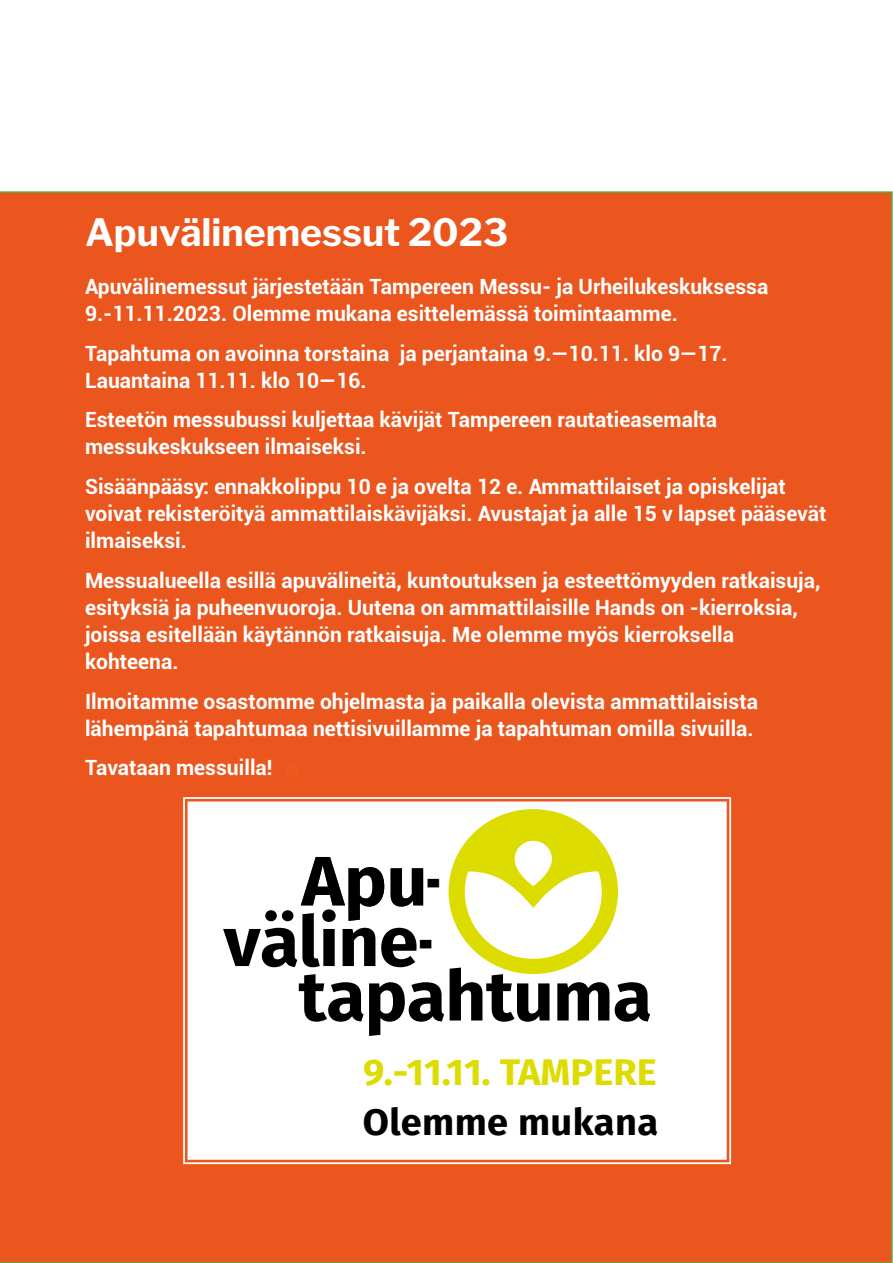
<style>
.page{position:relative;width:893px;height:1263px;background:#fff}
.page>*{position:absolute;margin:0;border:0;box-sizing:border-box;transform-origin:0 0}
.t1{font:700 69.9px/60.6px "Fira Sans";letter-spacing:-.01em;color:#000;text-align:right;scale:.51 1}
.t2{font:700 69.9px "Fira Sans";letter-spacing:-.01em;color:#000}
.t3{font:700 37.5px "Libre Franklin";color:#fff}
.t4{font:700 37.05px "Fira Sans";color:#dddc00}
.t5{font:700 37.05px "Fira Sans";letter-spacing:.01em;color:#000}
.t6{font:700 21px/27px "Roboto";color:#fff}
.s1{color:#2c4139}
</style>
<div class="page">
<div style="left:0;top:191px;width:893px;height:1072px;background:#ea561d"></div>
<svg style="left:182px;top:796px;width:550px;height:369px"></svg>
<div style="left:188px;top:801px;width:539px;height:359px;border:2px solid #fff"></div>
<div style="left:286px;top:764px;width:12px;height:11px;background:#eb5b1d"></div>
<h2 class="t3" style="left:85px;top:209px;width:424px">Apuvälinemessut 2023</h2>
<p class="t6" style="left:85px;top:272px;width:685px">Apuvälinemessut järjestetään Tampereen Messu- ja Urheilukeskuksessa<br>9.-11.11.2023. Olemme mukana esittelemässä toimintaamme.</p>
<p class="t6" style="left:85px;top:339px;width:644px">Tapahtuma on avoinna torstaina ja perjantaina 9.—10.11. klo 9—17.<br>Lauantaina 11.11. klo 10—16.</p>
<p class="t6" style="left:85px;top:405px;width:634px">Esteetön messubussi kuljettaa kävijät Tampereen rautatieasemalta messukeskukseen ilmaiseksi.</p>
<p class="t6" style="left:85px;top:472px;width:743px">Sisäänpääsy: ennakkolippu 10 e ja ovelta 12 e. Ammattilaiset ja opiskelijat voivat rekisteröityä ammattilaiskävijäksi. Avustajat ja alle 15 v lapset pääsevät ilmaiseksi.</p>
<p class="t6" style="left:85px;top:566px;width:737px">Messualueella esillä apuvälineitä, kuntoutuksen ja esteettömyyden ratkaisuja, esityksiä ja puheenvuoroja. Uutena on ammattilaisille Hands on -kierroksia, joissa esitellään käytännön ratkaisuja. Me olemme myös kierroksella kohteena.</p>
<p class="t6" style="left:85px;top:687px;width:674px">Ilmoitamme osastomme ohjelmasta ja paikalla olevista ammattilaisista lähempänä tapahtumaa nettisivuillamme ja tapahtuman omilla sivuilla.</p>
<p class="t6" style="left:85px;top:754px;width:189px">Tavataan messuilla!</p>
<h1 class="t1" style="left:224px;top:851px;width:427px"><span class="s1">Apu&shy;</span>väline-</h1>
<h1 class="t2" style="left:299px;top:947px;width:355px">tapahtuma</h1>
<h3 class="t4" style="left:363px;top:1046px;width:295px">9.-11.11. TAMPERE</h3>
<h3 class="t5" style="left:363px;top:1096px;width:297px">Olemme mukana</h3>
</div>
